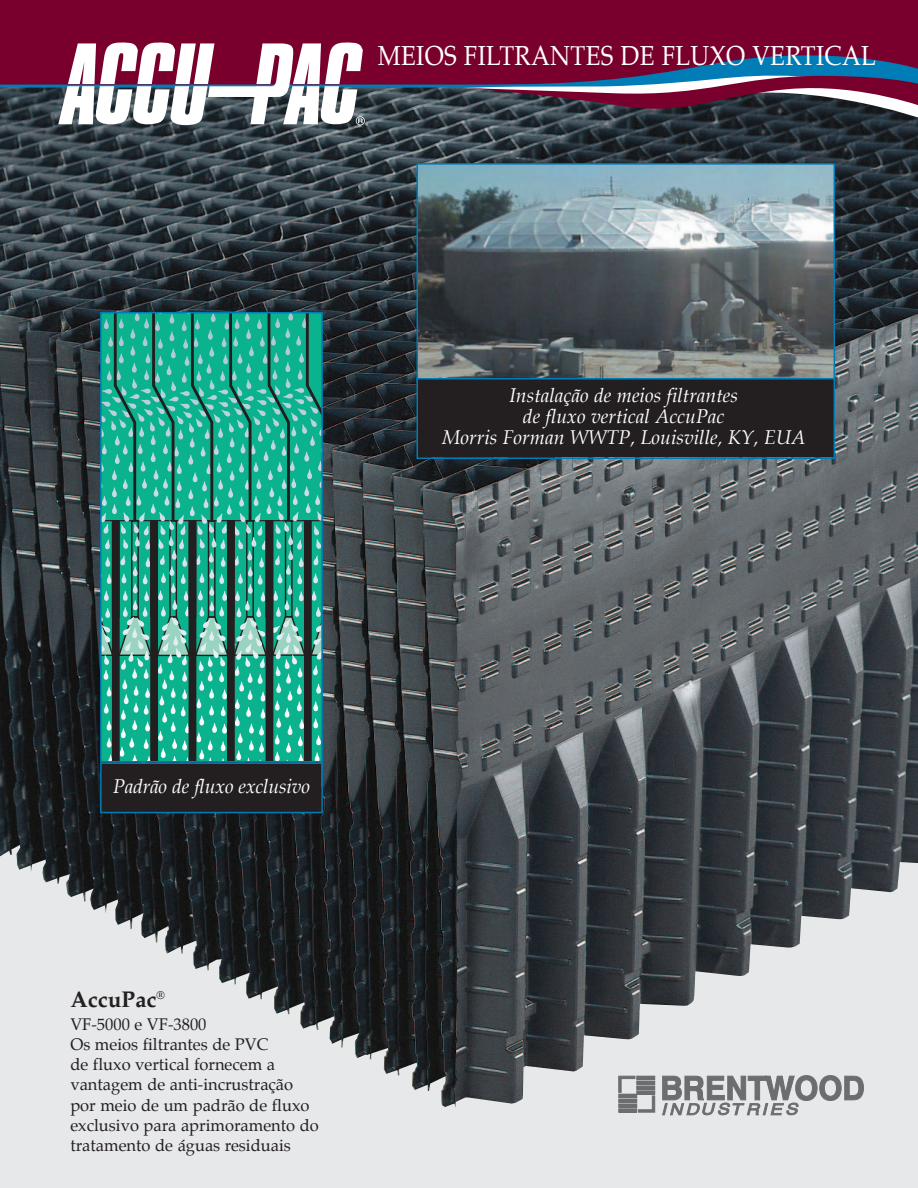
<style>
.page{position:relative;width:918px;height:1188px;background:#fff}
.page>*{position:absolute;margin:0;border:0;box-sizing:border-box;transform-origin:0 0}
.t1{font:27px "Palatino";letter-spacing:.01em;color:#fff;scale:.9 1}
.t2{font:700 22.5px "Palatino";color:#231f20}
.t3{font:italic 19.5px/21px "Palatino";color:#fff;text-align:center}
.t4{font:16.5px/20.1px "Palatino";color:#231f20}
</style>
<div class="page">
<div style="left:0;top:1108px;width:918px;height:80px;background:#e7e8e9"></div>
<img style="left:0;top:88px;width:918px;height:1020px">
<svg style="left:662px;top:1075px;width:202px;height:40px;background:#adaeb0"></svg>
<svg style="left:619px;top:1076px;width:36px;height:36px"></svg>
<div style="left:619px;top:1094px;width:18px;height:4px;border:1px solid #6c6d70"></div>
<div style="left:619px;top:1099px;width:18px;height:3px;border:1px solid #6c6d70"></div>
<div style="left:619px;top:1104px;width:18px;height:3px;border:1px solid #6c6d70"></div>
<div style="left:619px;top:1109px;width:18px;height:3px;border:1px solid #6c6d70"></div>
<div style="left:0;top:0;width:918px;height:86px;background:#79002c"></div>
<hr style="left:0;top:85px;width:918px;height:3px;background:#007cb6">
<svg style="left:58px;top:42px;width:307px;height:83px"></svg>
<svg style="left:461px;top:55px;width:457px;height:65px"></svg>
<svg style="left:103px;top:315px;width:217px;height:444px;background:#30a089"></svg>
<div style="left:100px;top:312px;width:223px;height:450px;border:2px solid #007cb6"></div>
<img style="left:420px;top:166px;width:412px;height:212px">
<div style="left:417px;top:163px;width:418px;height:220px;border:2px solid #007cb6"></div>
<div style="left:102px;top:764px;width:219px;height:48px;background:#231f20"></div>
<div style="left:100px;top:762px;width:223px;height:51px;border:2px solid #007cb6"></div>
<div style="left:418px;top:380px;width:416px;height:78px;background:#231f20"></div>
<div style="left:417px;top:378px;width:418px;height:81px;border:2px solid #007cb6"></div>
<h1 class="t1" style="left:378px;top:43px;width:555px">MEIOS FILTRANTES DE FLUXO VERTICAL</h1>
<p class="t3" style="left:442px;top:386px;width:365px">Instalação de meios filtrantes<br>de fluxo vertical AccuPac<br>Morris Forman WWTP, Louisville, KY, EUA</p>
<p class="t3" style="left:113px;top:777px;width:198px">Padrão de fluxo exclusivo</p>
<h2 class="t2" style="left:70px;top:989px;width:96px">AccuPac<sup>®</sup></h2>
<p class="t4" style="left:70px;top:1016px;width:250px">VF-5000 e VF-3800<br>Os meios filtrantes de PVC<br>de fluxo vertical fornecem a vantagem de anti-incrustração por meio de um padrão de fluxo exclusivo para aprimoramento do tratamento de águas residuais</p>
</div>
